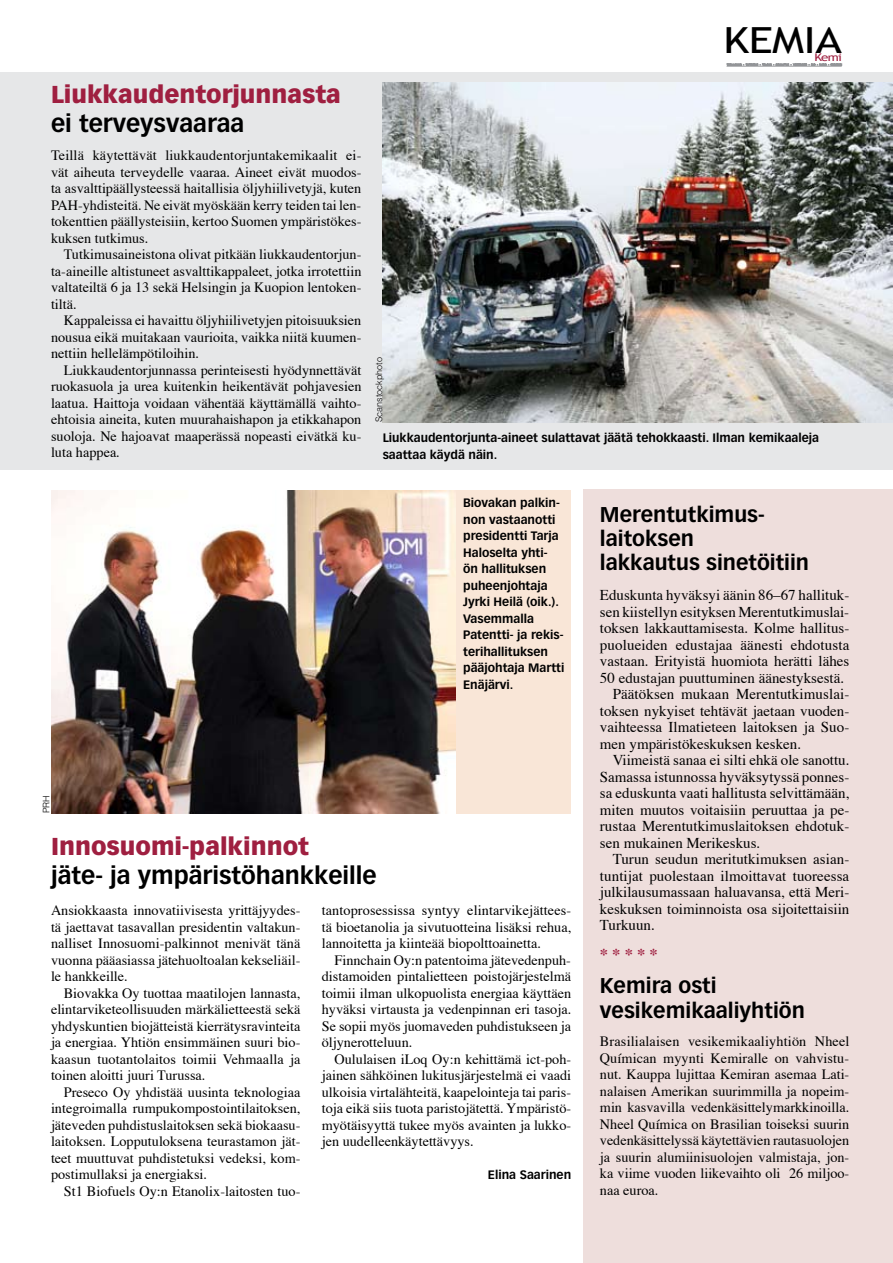
<style>
.page{position:relative;width:893px;height:1263px;background:#fff}
.page>*{position:absolute;margin:0;border:0;box-sizing:border-box;transform-origin:0 0}
.t1{font:36px "Trebuchet MS";letter-spacing:-.01em;color:#000;scale:1.25 1}
.t2{font:700 24px "Vectora LH";color:#000}
.t3{font:900 24px "Vectora LH";color:#9f1f40}
.t4{font:700 21px/24px "Vectora LH";color:#000}
.t5{font:700 16.5px "Times";color:#9f1f40}
.t6{font:15px "Times";color:#000}
.t7{font:14.25px/16.5px "Times";color:#000;text-align:justify}
.t8{font:700 12px/16.5px "Vectora LH";color:#000}
.t9{font:10.65px "Trebuchet MS";color:#9f1f40;scale:1.25 1}
.t10{font:300 9px "Helvetica";color:#000}
</style>
<div class="page">
<div style="left:584px;top:489px;width:309px;height:774px;background:#eededc"></div>
<div style="left:0;top:73px;width:893px;height:397px;background:#e6e7e8"></div>
<div style="left:452px;top:490px;width:119px;height:323px;background:#f9e6d7"></div>
<img style="left:383px;top:82px;width:510px;height:340px">
<img style="left:51px;top:490px;width:404px;height:323px">
<hr style="left:726px;top:66px;width:116px;height:1px;background:#939598">
<svg style="left:727px;top:63px;width:115px;height:3px"></svg>
<h2 class="t3" style="left:51px;top:80px;width:291px">Liukkaudentorjunnasta</h2>
<h2 class="t2" style="left:51px;top:109px;width:195px">ei terveysvaaraa</h2>
<p class="t7" style="left:51px;top:146px;width:312px">Teillä käytettävät liukkaudentorjuntakemikaalit ei&shy;vät aiheuta terveydelle vaaraa. Aineet eivät muodos&shy;ta asvalttipäällysteessä haitallisia öljyhiilivetyjä, kuten PAH-yhdisteitä. Ne eivät myöskään kerry teiden tai len&shy;tokenttien päällysteisiin, kertoo Suomen ympäristökes&shy;kuksen tutkimus.</p>
<p class="t7" style="left:51px;top:245px;width:312px;text-indent:13px">Tutkimusaineistona olivat pitkään liukkaudentorjun&shy;ta-aineille altistuneet asvalttikappaleet, jotka irrotettiin valtateiltä 6 ja 13 sekä Helsingin ja Kuopion lentoken&shy;tiltä.</p>
<p class="t7" style="left:51px;top:311px;width:312px;text-indent:13px">Kappaleissa ei havaittu öljyhiilivetyjen pitoisuuksien nousua eikä muitakaan vaurioita, vaikka niitä kuumen&shy;nettiin hellelämpötiloihin.</p>
<p class="t7" style="left:51px;top:361px;width:312px;text-indent:13px">Liukkaudentorjunnassa perinteisesti hyödynnettävät ruokasuola ja urea kuitenkin heikentävät pohjavesien laatua. Haittoja voidaan vähentää käyttämällä vaihto&shy;ehtoisia aineita, kuten muurahaishapon ja etikkahapon suoloja. Ne hajoavat maaperässä nopeasti eivätkä ku&shy;luta happea.</p>
<p class="t10" style="left:373px;top:422px;width:67px;rotate:-90deg">Scanstockphoto</p>
<h1 class="t1" style="left:723px;top:19px;width:96px">KEMIA</h1>
<p class="t9" style="left:814px;top:51px;width:23px">Kemi</p>
<p class="t8" style="left:383px;top:430px;width:438px">Liukkaudentorjunta-aineet sulattavat jäätä tehokkaasti. Ilman kemikaaleja saattaa käydä näin.</p>
<p class="t10" style="left:41px;top:813px;width:19px;rotate:-90deg">PRH</p>
<h2 class="t3" style="left:51px;top:832px;width:259px">Innosuomi-palkinnot</h2>
<h2 class="t2" style="left:51px;top:861px;width:327px">jäte- ja ympäristöhankkeille</h2>
<p class="t8" style="left:463px;top:495px;width:103px">Biovakan palkin&shy;non vastaanotti presidentti Tarja<br>Haloselta yhti&shy;ön hallituksen puheenjohtaja<br>Jyrki Heilä (oik.).<br>Vasemmalla<br>Patentti- ja rekis&shy;terihallituksen pääjohtaja Martti<br>Enäjärvi.</p>
<p class="t7" style="left:51px;top:901px;width:251px">Ansiokkaasta innovatiivisesta yrittäjyydes&shy;tä jaettavat tasavallan presidentin valtakun&shy;nalliset Innosuomi-palkinnot menivät tänä vuonna pääasiassa jätehuoltoalan kekseliäil&shy;le hankkeille.</p>
<p class="t7" style="left:51px;top:983px;width:251px;text-indent:13px">Biovakka Oy tuottaa maatilojen lannasta, elintarviketeollisuuden märkälietteestä sekä yhdyskuntien biojätteistä kierrätysravinteita ja energiaa. Yhtiön ensimmäinen suuri bio&shy;kaasun tuotantolaitos toimii Vehmaalla ja toinen aloitti juuri Turussa.</p>
<p class="t7" style="left:51px;top:1082px;width:251px;text-indent:13px">Preseco Oy yhdistää uusinta teknologiaa integroimalla rumpukompostointilaitoksen, jäteveden puhdistuslaitoksen sekä biokaasu&shy;laitoksen. Lopputuloksena teurastamon jät&shy;teet muuttuvat puhdistetuksi vedeksi, kom&shy;postimullaksi ja energiaksi.</p>
<p class="t7" style="left:64px;top:1181px;width:238px">St1 Biofuels Oy:n Etanolix-laitosten tuo-</p>
<p class="t7" style="left:322px;top:901px;width:251px">tantoprosessissa syntyy elintarvikejättees&shy;tä bioetanolia ja sivutuotteina lisäksi rehua, lannoitetta ja kiinteää biopolttoainetta.</p>
<p class="t7" style="left:322px;top:950px;width:251px;text-indent:13px">Finnchain Oy:n patentoima jätevedenpuh&shy;distamoiden pintalietteen poistojärjestelmä toimii ilman ulkopuolista energiaa käyttäen hyväksi virtausta ja vedenpinnan eri tasoja.<br>Se sopii myös juomaveden puhdistukseen ja öljynerotteluun.</p>
<p class="t7" style="left:322px;top:1049px;width:251px;text-indent:13px">Oululaisen iLoq Oy:n kehittämä ict-poh&shy;jainen sähköinen lukitusjärjestelmä ei vaadi ulkoisia virtalähteitä, kaapelointeja tai paris&shy;toja eikä siis tuota paristojätettä. Ympäristö&shy;myötäisyyttä tukee myös avainten ja lukko&shy;jen uudelleenkäytettävyys.</p>
<p class="t8" style="left:488px;top:1166px;width:85px">Elina Saarinen</p>
<h3 class="t4" style="left:600px;top:502px;width:211px">Merentutkimus&shy;laitoksen<br>lakkautus sinetöitiin</h3>
<p class="t6" style="left:600px;top:581px;width:251px">Eduskunta hyväksyi äänin 86–67 hallituk-</p>
<p class="t6" style="left:600px;top:597px;width:251px">sen kiistellyn esityksen Merentutkimuslai-</p>
<p class="t6" style="left:600px;top:614px;width:251px">toksen lakkauttamisesta. Kolme hallitus-</p>
<p class="t6" style="left:600px;top:630px;width:251px">puolueiden edustajaa äänesti ehdotusta</p>
<p class="t6" style="left:600px;top:647px;width:251px">vastaan. Erityistä huomiota herätti lähes</p>
<p class="t6" style="left:600px;top:663px;width:246px">50 edustajan puuttuminen äänestyksestä.</p>
<p class="t6" style="left:613px;top:680px;width:238px">Päätöksen mukaan Merentutkimuslai-</p>
<p class="t6" style="left:600px;top:696px;width:251px">toksen nykyiset tehtävät jaetaan vuoden-</p>
<p class="t6" style="left:600px;top:713px;width:251px">vaihteessa Ilmatieteen laitoksen ja Suo-</p>
<p class="t6" style="left:600px;top:729px;width:203px">men ympäristökeskuksen kesken.</p>
<p class="t6" style="left:613px;top:746px;width:238px">Viimeistä sanaa ei silti ehkä ole sanottu.</p>
<p class="t6" style="left:600px;top:762px;width:251px">Samassa istunnossa hyväksytyssä ponnes-</p>
<p class="t6" style="left:600px;top:779px;width:251px">sa eduskunta vaati hallitusta selvittämään,</p>
<p class="t6" style="left:600px;top:795px;width:251px">miten muutos voitaisiin peruuttaa ja pe-</p>
<p class="t6" style="left:600px;top:812px;width:251px">rustaa Merentutkimuslaitoksen ehdotuk-</p>
<p class="t6" style="left:600px;top:828px;width:162px">sen mukainen Merikeskus.</p>
<p class="t6" style="left:613px;top:845px;width:238px">Turun seudun meritutkimuksen asian-</p>
<p class="t6" style="left:600px;top:861px;width:251px">tuntijat puolestaan ilmoittavat tuoreessa</p>
<p class="t6" style="left:600px;top:878px;width:251px">julkilausumassaan haluavansa, että Meri-</p>
<p class="t6" style="left:600px;top:894px;width:251px">keskuksen toiminnoista osa sijoitettaisiin</p>
<p class="t6" style="left:600px;top:911px;width:56px">Turkuun.</p>
<p class="t5" style="left:600px;top:939px;width:59px">* * * * *</p>
<h3 class="t4" style="left:600px;top:972px;width:207px;line-height:25.2px">Kemira osti vesikemikaaliyhtiön</h3>
<p class="t7" style="left:600px;top:1032px;width:251px">Brasilialaisen vesikemikaaliyhtiön Nheel Químican myynti Kemiralle on vahvistu&shy;nut. Kauppa lujittaa Kemiran asemaa Lati&shy;nalaisen Amerikan suurimmilla ja nopeim&shy;min kasvavilla vedenkäsittelymarkkinoilla.<br>Nheel Química on Brasilian toiseksi suurin vedenkäsittelyssä käytettävien rautasuolojen ja suurin alumiinisuolojen valmistaja, jon&shy;ka viime vuoden liikevaihto oli 26 miljoo&shy;naa euroa.</p>
</div>
